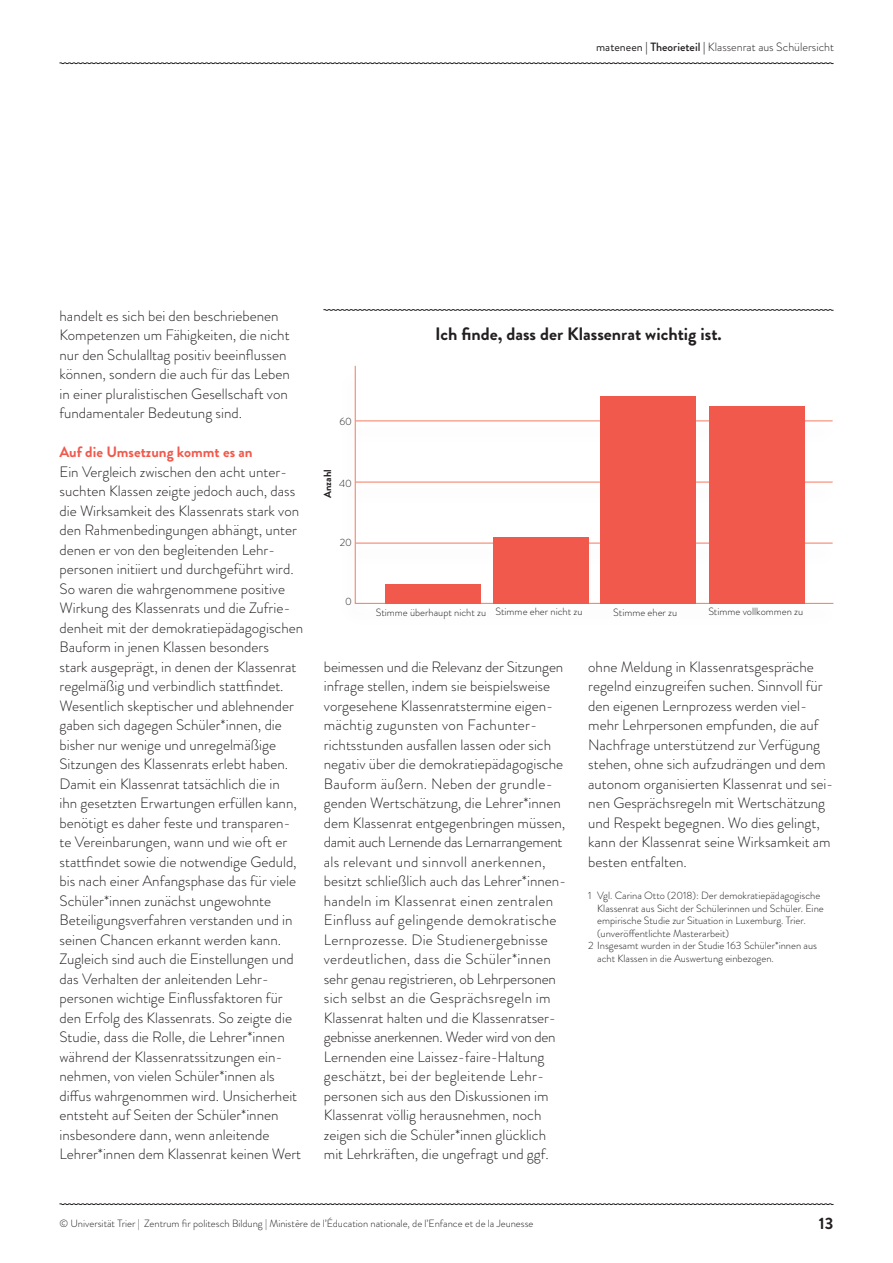
<style>
.page{position:relative;width:893px;height:1263px;background:#fff}
.page>*{position:absolute;margin:0;border:0;box-sizing:border-box;transform-origin:0 0}
.t1{font:700 18px "Brandon Grotesque";color:#231f20}
.t2{font:700 16.5px "Brandon Grotesque";color:#231f20}
.t3{font:300 15px/19.5px "Brandon Grotesque";color:#231f20}
.t4{font:700 15px "Brandon Grotesque";color:#f0594c}
.t5{font:300 12px "Brandon Grotesque";color:#231f20}
.t6{font:300 10.5px "Brandon Grotesque";color:#231f20}
.t7{font:700 10.5px "Brandon Grotesque";color:#231f20}
.s1{font-weight:400}
.s2{font-weight:500}
</style>
<div class="page">
<svg style="left:59px;top:1203px;width:775px;height:2px;background:#868384"></svg>
<svg style="left:59px;top:62px;width:775px;height:2px;background:#878586"></svg>
<svg style="left:323px;top:309px;width:511px;height:2px"></svg>
<svg style="left:354px;top:365px;width:480px;height:239px"></svg>
<div style="left:340px;top:417px;width:502px;height:30px;background:#fefefe"></div>
<hr style="left:355px;top:420px;width:478px;height:1px;background:#f58b75">
<div style="left:340px;top:478px;width:502px;height:31px;background:#fefefe"></div>
<hr style="left:355px;top:481px;width:478px;height:2px;background:#f58b75">
<div style="left:340px;top:539px;width:502px;height:31px;background:#fefefe"></div>
<hr style="left:355px;top:542px;width:478px;height:2px;background:#f58b75">
<div style="left:385px;top:584px;width:96px;height:20px;background:#f0594c"></div>
<div style="left:493px;top:537px;width:96px;height:67px;background:#f0594c"></div>
<div style="left:600px;top:397px;width:96px;height:207px;background:#f0594c"></div>
<div style="left:709px;top:406px;width:96px;height:198px;background:#f0594c"></div>
<p class="t5" style="left:596px;top:39px;width:239px"><span class="s1">mateneen</span> <span class="s2">| Theorieteil |</span> Klassenrat aus Schülersicht</p>
<p class="t3" style="left:60px;top:306px;width:232px">handelt es sich bei den beschriebenen Kompetenzen um Fähigkeiten, die nicht nur den Schulalltag positiv beeinflussen können, sondern die auch für das Leben in einer pluralistischen Gesellschaft von fundamentaler Bedeutung sind.</p>
<p class="t4" style="left:60px;top:442px;width:195px">Auf die Umsetzung kommt es an</p>
<p class="t3" style="left:60px;top:462px;width:245px">Ein Vergleich zwischen den acht unter&shy;suchten Klassen zeigte jedoch auch, dass die Wirksamkeit des Klassenrats stark von den Rahmenbedingungen abhängt, unter denen er von den begleitenden Lehr&shy;personen initiiert und durchgeführt wird.<br>So waren die wahrgenommene positive Wirkung des Klassenrats und die Zufrie&shy;denheit mit der demokratiepädagogischen Bauform in jenen Klassen besonders<br>stark ausgeprägt, in denen der Klassenrat regelmäßig und verbindlich stattfindet.<br>Wesentlich skeptischer und ablehnender gaben sich dagegen Schüler*innen, die bisher nur wenige und unregelmäßige Sitzungen des Klassenrats erlebt haben.<br>Damit ein Klassenrat tatsächlich die in<br>ihn gesetzten Erwartungen erfüllen kann, benötigt es daher feste und transparen&shy;te Vereinbarungen, wann und wie oft er stattfindet sowie die notwendige Geduld, bis nach einer Anfangsphase das für viele Schüler*innen zunächst ungewohnte Beteiligungsverfahren verstanden und in seinen Chancen erkannt werden kann.<br>Zugleich sind auch die Einstellungen und das Verhalten der anleitenden Lehr&shy;personen wichtige Einflussfaktoren für den Erfolg des Klassenrats. So zeigte die Studie, dass die Rolle, die Lehrer*innen während der Klassenratssitzungen ein&shy;nehmen, von vielen Schüler*innen als diffus wahrgenommen wird. Unsicherheit entsteht auf Seiten der Schüler*innen insbesondere dann, wenn anleitende Lehrer*innen dem Klassenrat keinen Wert</p>
<p class="t1" style="left:435px;top:321px;width:288px">Ich finde, dass der Klassenrat wichtig ist.</p>
<p class="t6" style="left:339px;top:414px;width:14px">60</p>
<p class="t7" style="left:320px;top:498px;width:30px;rotate:-90deg">Anzahl</p>
<p class="t6" style="left:339px;top:476px;width:14px">40</p>
<p class="t6" style="left:340px;top:535px;width:14px">20</p>
<p class="t6" style="left:345px;top:595px;width:8px">0</p>
<p class="t6" style="left:376px;top:605px;width:208px">Stimme überhaupt nicht zu Stimme eher nicht zu</p>
<p class="t6" style="left:613px;top:605px;width:65px">Stimme eher zu</p>
<p class="t6" style="left:708px;top:605px;width:96px">Stimme vollkommen zu</p>
<p class="t3" style="left:324px;top:657px;width:244px">beimessen und die Relevanz der Sitzungen infrage stellen, indem sie beispielsweise vorgesehene Klassenratstermine eigen&shy;mächtig zugunsten von Fachunter&shy;richtsstunden ausfallen lassen oder sich negativ über die demokratiepädagogische Bauform äußern. Neben der grundle&shy;genden Wertschätzung, die Lehrer*innen dem Klassenrat entgegenbringen müssen, damit auch Lernende das Lernarrangement als relevant und sinnvoll anerkennen, besitzt schließlich auch das Lehrer*innen&shy;handeln im Klassenrat einen zentralen Einfluss auf gelingende demokratische Lernprozesse. Die Studienergebnisse verdeutlichen, dass die Schüler*innen sehr genau registrieren, ob Lehrpersonen sich selbst an die Gesprächsregeln im Klassenrat halten und die Klassenratser&shy;gebnisse anerkennen. Weder wird von den Lernenden eine Laissez-faire-Haltung geschätzt, bei der begleitende Lehr&shy;personen sich aus den Diskussionen im Klassenrat völlig herausnehmen, noch zeigen sich die Schüler*innen glücklich mit Lehrkräften, die ungefragt und ggf.</p>
<p class="t3" style="left:588px;top:657px;width:247px">ohne Meldung in Klassenratsgespräche regelnd einzugreifen suchen. Sinnvoll für den eigenen Lernprozess werden viel&shy;mehr Lehrpersonen empfunden, die auf Nachfrage unterstützend zur Verfügung stehen, ohne sich aufzudrängen und dem autonom organisierten Klassenrat und sei&shy;nen Gesprächsregeln mit Wertschätzung und Respekt begegnen. Wo dies gelingt, kann der Klassenrat seine Wirksamkeit am besten entfalten.</p>
<p class="t6" style="left:588px;top:888px;width:234px">1 Vgl. Carina Otto (2018): Der demokratiepädagogische</p>
<p class="t6" style="left:597px;top:901px;width:228px">Klassenrat aus Sicht der Schülerinnen und Schüler. Eine</p>
<p class="t6" style="left:597px;top:913px;width:210px">empirische Studie zur Situation in Luxemburg. Trier.</p>
<p class="t6" style="left:597px;top:926px;width:133px">(unveröffentlichte Masterarbeit)</p>
<p class="t6" style="left:588px;top:939px;width:230px">2 Insgesamt wurden in der Studie 163 Schüler*innen aus</p>
<p class="t6" style="left:597px;top:951px;width:178px">acht Klassen in die Auswertung einbezogen.</p>
<p class="t6" style="left:60px;top:1216px;width:475px">© Universität Trier | Zentrum fir politesch Bildung | Ministère de l’Éducation nationale, de l’Enfance et de la Jeunesse</p>
<p class="t2" style="left:819px;top:1212px;width:16px">13</p>
</div>
